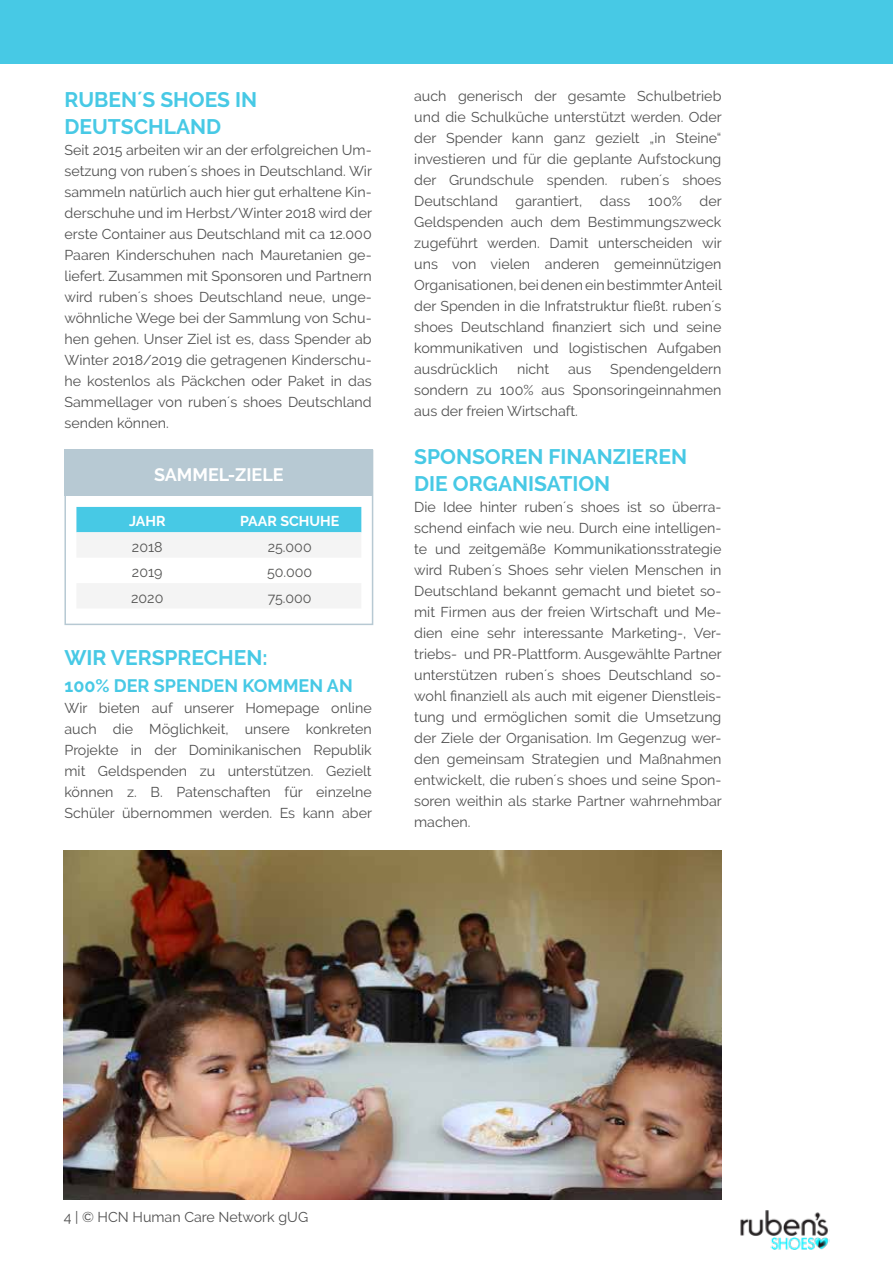
<style>
.page{position:relative;width:893px;height:1263px;background:#fff}
.page>*{position:absolute;margin:0;border:0;box-sizing:border-box;transform-origin:0 0}
.t1{font:700 21px/27px "Raleway";color:#47c9e5}
.t2{font:700 18px "Raleway";color:#47c9e5}
.t3{font:700 18px "Raleway";color:#fff}
.t4{font:14.25px/21px "Raleway";color:#505050;text-align:justify}
.t5{font:14.25px "Raleway";color:#555554}
.t6{font:700 14.25px "Raleway";color:#fff}
</style>
<div class="page">
<img style="left:64px;top:850px;width:657px;height:349px">
<img style="left:740px;top:1210px;width:89px;height:40px">
<div style="left:64px;top:450px;width:309px;height:175px;background:#fff;border:2px solid #b7c9d3"></div>
<svg style="left:76px;top:507px;width:285px;height:101px"></svg>
<div style="left:64px;top:450px;width:309px;height:46px;background:#b7c9d3"></div>
<div style="left:0;top:0;width:893px;height:63px;background:#47c9e5"></div>
<h1 class="t1" style="left:64px;top:86px;width:194px">RUBEN´S SHOES IN<br>DEUTSCHLAND</h1>
<p class="t4" style="left:64px;top:139px;width:309px">Seit 2015 arbeiten wir an der erfolgreichen Um&shy;setzung von ruben´s shoes in Deutschland. Wir sammeln natürlich auch hier gut erhaltene Kin&shy;derschuhe und im Herbst/Winter 2018 wird der erste Container aus Deutschland mit ca 12.000<br>Paaren Kinderschuhen nach Mauretanien ge&shy;liefert. Zusammen mit Sponsoren und Partnern wird ruben´s shoes Deutschland neue, unge&shy;wöhnliche Wege bei der Sammlung von Schu&shy;hen gehen. Unser Ziel ist es, dass Spender ab Winter 2018/2019 die getragenen Kinderschu&shy;he kostenlos als Päckchen oder Paket in das Sammellager von ruben´s shoes Deutschland senden können.</p>
<p class="t3" style="left:154px;top:465px;width:131px">SAMMEL-ZIELE</p>
<p class="t6" style="left:129px;top:513px;width:38px">JAHR</p>
<p class="t6" style="left:240px;top:513px;width:101px">PAAR SCHUHE</p>
<p class="t5" style="left:132px;top:538px;width:32px">2018</p>
<p class="t5" style="left:268px;top:538px;width:46px">25.000</p>
<p class="t5" style="left:132px;top:564px;width:32px">2019</p>
<p class="t5" style="left:267px;top:564px;width:47px">50.000</p>
<p class="t5" style="left:131px;top:589px;width:34px">2020</p>
<p class="t5" style="left:268px;top:589px;width:45px">75.000</p>
<h1 class="t1" style="left:64px;top:644px;width:205px">WIR VERSPRECHEN:</h1>
<p class="t2" style="left:64px;top:675px;width:290px">100% DER SPENDEN KOMMEN AN</p>
<p class="t4" style="left:64px;top:697px;width:309px">Wir bieten auf unserer Homepage online auch die Möglichkeit, unsere konkreten Projekte in der Dominikanischen Republik mit Geldspenden zu unterstützen. Gezielt können z. B. Patenschaften für einzelne Schüler übernommen werden. Es kann aber</p>
<p class="t4" style="left:414px;top:85px;width:309px">auch generisch der gesamte Schulbetrieb und die Schulküche unterstützt werden. Oder der Spender kann ganz gezielt „in Steine“ investieren und für die geplante Aufstockung der Grundschule spenden. ruben´s shoes Deutschland garantiert, dass 100% der Geldspenden auch dem Bestimmungszweck zugeführt werden. Damit unterscheiden wir uns von vielen anderen gemeinnützigen Organisationen, bei denen ein bestimmter Anteil der Spenden in die Infratstruktur fließt. ruben´s shoes Deutschland finanziert sich und seine kommunikativen und logistischen Aufgaben ausdrücklich</p>
<p class="t4" style="left:414px;top:358px;width:309px;text-indent:196px">Spendengeldern sondern zu 100% aus Sponsoringeinnahmen aus der freien Wirtschaft.</p>
<h1 class="t1" style="left:414px;top:443px;width:274px">SPONSOREN FINANZIEREN<br>DIE ORGANISATION</h1>
<p class="t4" style="left:414px;top:496px;width:309px">Die Idee hinter ruben´s shoes ist so überra&shy;schend einfach wie neu. Durch eine intelligen&shy;te und zeitgemäße Kommunikationsstrategie wird Ruben´s Shoes sehr vielen Menschen in Deutschland bekannt gemacht und bietet so&shy;mit Firmen aus der freien Wirtschaft und Me&shy;dien eine sehr interessante Marketing-, Ver&shy;triebs- und PR-Plattform. Ausgewählte Partner unterstützen ruben´s shoes Deutschland so&shy;wohl finanziell als auch mit eigener Dienstleis&shy;tung und ermöglichen somit die Umsetzung der Ziele der Organisation. Im Gegenzug wer&shy;den gemeinsam Strategien und Maßnahmen entwickelt, die ruben´s shoes und seine Spon&shy;soren weithin als starke Partner wahrnehmbar machen.</p>
<p class="t4" style="left:517px;top:358px;width:34px">nicht</p>
<p class="t4" style="left:568px;top:358px;width:25px">aus</p>
<p class="t4" style="left:64px;top:1206px;width:246px">4 | © HCN Human Care Network gUG</p>
</div>
